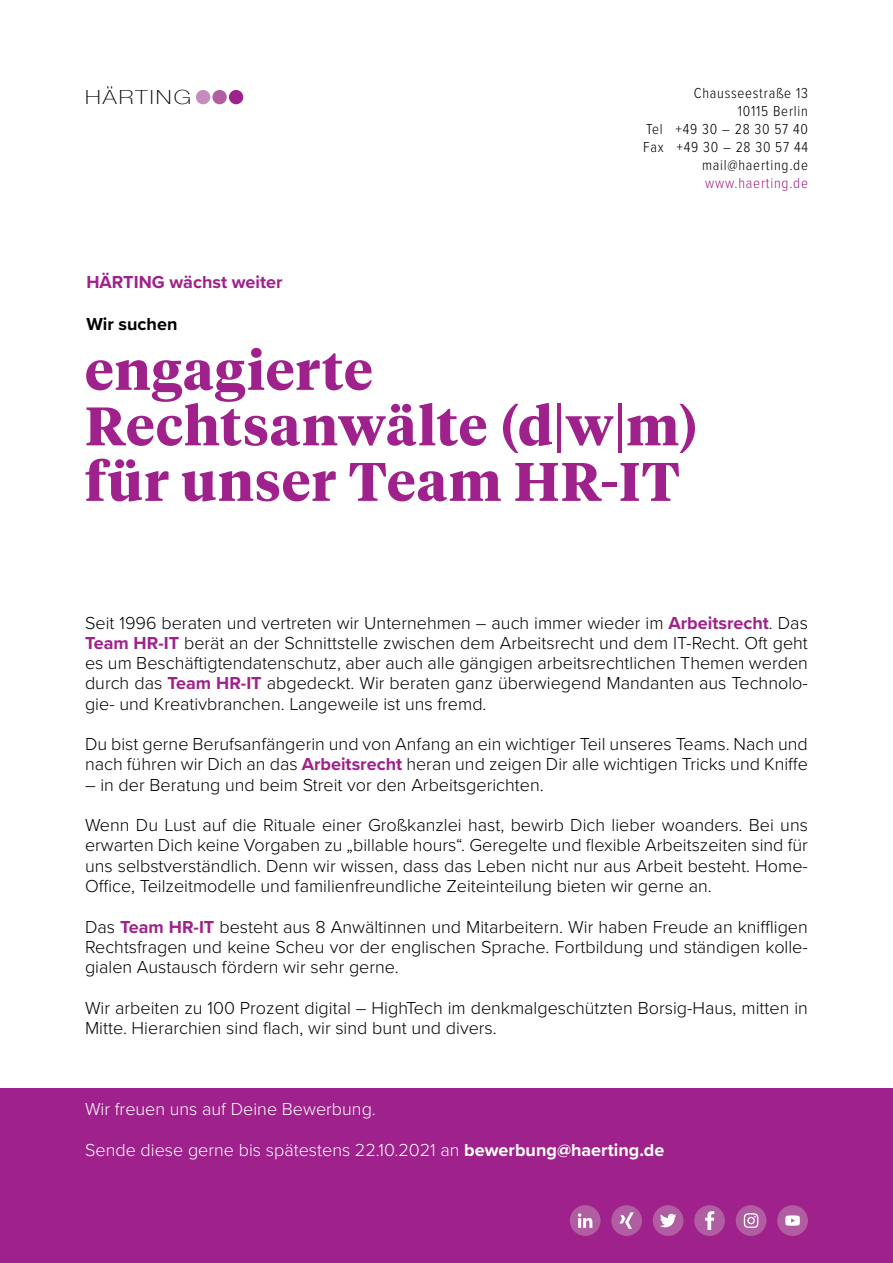
<style>
.page{position:relative;width:893px;height:1263px;background:#fff}
.page>*{position:absolute;margin:0;border:0;box-sizing:border-box;transform-origin:0 0}
.t1{font:700 54px/55.5px "Tiempos Headline";letter-spacing:.025em;color:#9f218b}
.t2{font:100 19.5px "Helvetica Neue";letter-spacing:.09em;color:#000;scale:1.2 1}
.t3{font:300 18px/20.2px "Proxima Nova";color:#000;text-align:justify}
.t4{font:300 18px "Proxima Nova";color:#fff}
.t5{font:700 18px "Proxima Nova";color:#9f218b}
.t6{font:700 18px "Proxima Nova";color:#000}
.t7{font:300 15px/18px "Proxima Nova Cond";letter-spacing:.05em;color:#000;text-align:right}
.t8{font:300 15px "Proxima Nova Cond";letter-spacing:.05em;color:#9f218b}
.s1{font-weight:700;color:#9f218b}
.s2{font-weight:700}
</style>
<div class="page">
<div style="left:0;top:1089px;width:893px;height:174px;background:#9f218b"></div>
<div style="left:196px;top:90px;width:14px;height:14px;background:#c48dbd;border-radius:50%"></div>
<div style="left:212px;top:90px;width:15px;height:14px;background:#b05da2;border-radius:50%"></div>
<div style="left:229px;top:90px;width:14px;height:14px;background:#9f218b;border-radius:50%"></div>
<div style="left:570px;top:1205px;width:30px;height:31px;background:#b05da2;border-radius:50%"></div>
<svg style="left:578px;top:1213px;width:14px;height:15px"></svg>
<div style="left:736px;top:1205px;width:30px;height:31px;background:#b05da2;border-radius:50%"></div>
<svg style="left:744px;top:1213px;width:14px;height:15px"></svg>
<div style="left:694px;top:1205px;width:31px;height:31px;background:#b05da2;border-radius:50%"></div>
<svg style="left:705px;top:1211px;width:9px;height:19px"></svg>
<div style="left:653px;top:1205px;width:30px;height:31px;background:#b05da2;border-radius:50%"></div>
<svg style="left:660px;top:1214px;width:16px;height:13px"></svg>
<div style="left:611px;top:1205px;width:31px;height:31px;background:#b05da2;border-radius:50%"></div>
<svg style="left:620px;top:1212px;width:14px;height:17px"></svg>
<div style="left:777px;top:1205px;width:31px;height:31px;background:#b05da2;border-radius:50%"></div>
<svg style="left:785px;top:1215px;width:15px;height:11px"></svg>
<p class="t2" style="left:85px;top:82px;width:90px">HÄRTING</p>
<p class="t7" style="left:643px;top:83px;width:166px">Chausseestraße 13<br>10115 Berlin<br>Tel +49 30 – 28 30 57 40<br>Fax +49 30 – 28 30 57 44 mail@haerting.de</p>
<p class="t8" style="left:705px;top:172px;width:104px">www.haerting.de</p>
<p class="t5" style="left:86px;top:268px;width:198px">HÄRTING wächst weiter</p>
<p class="t6" style="left:86px;top:310px;width:92px">Wir suchen</p>
<h1 class="t1" style="left:85px;top:340px;width:615px">engagierte<br>Rechtsanwälte (d|w|m) für unser Team HR-IT</h1>
<p class="t3" style="left:85px;top:612px;width:724px">Seit 1996 beraten und vertreten wir Unternehmen – auch immer wieder im <span class="s1">Arbeitsrecht</span>. Das <span class="s1">Team HR-IT</span> berät an der Schnittstelle zwischen dem Arbeitsrecht und dem IT-Recht. Oft geht es um Beschäftigtendatenschutz, aber auch alle gängigen arbeitsrechtlichen Themen werden durch das <span class="s1">Team HR-IT</span> abgedeckt. Wir beraten ganz überwiegend Mandanten aus Technolo&shy;gie- und Kreativbranchen. Langeweile ist uns fremd.</p>
<p class="t3" style="left:85px;top:733px;width:724px">Du bist gerne Berufsanfängerin und von Anfang an ein wichtiger Teil unseres Teams. Nach und nach führen wir Dich an das <span class="s1">Arbeitsrecht</span> heran und zeigen Dir alle wichtigen Tricks und Kniffe</p>
<p class="t3" style="left:85px;top:774px;width:460px">– in der Beratung und beim Streit vor den Arbeitsgerichten.</p>
<p class="t3" style="left:85px;top:814px;width:724px">Wenn Du Lust auf die Rituale einer Großkanzlei hast, bewirb Dich lieber woanders. Bei uns erwarten Dich keine Vorgaben zu „billable hours“. Geregelte und flexible Arbeitszeiten sind für uns selbstverständlich. Denn wir wissen, dass das Leben nicht nur aus Arbeit besteht. Home-Office, Teilzeitmodelle und familienfreundliche Zeiteinteilung bieten wir gerne an.</p>
<p class="t3" style="left:85px;top:915px;width:724px">Das <span class="s1">Team HR-IT</span> besteht aus 8 Anwältinnen und Mitarbeitern. Wir haben Freude an kniffligen Rechtsfragen und keine Scheu vor der englischen Sprache. Fortbildung und ständigen kolle&shy;gialen Austausch fördern wir sehr gerne.</p>
<p class="t3" style="left:85px;top:996px;width:724px">Wir arbeiten zu 100 Prozent digital – HighTech im denkmalgeschützten Borsig-Haus, mitten in<br>Mitte. Hierarchien sind flach, wir sind bunt und divers.</p>
<p class="t4" style="left:85px;top:1095px;width:292px">Wir freuen uns auf Deine Bewerbung.</p>
<p class="t4" style="left:85px;top:1136px;width:581px">Sende diese gerne bis spätestens 22.10.2021 an <span class="s2">bewerbung@haerting.de</span></p>
</div>
